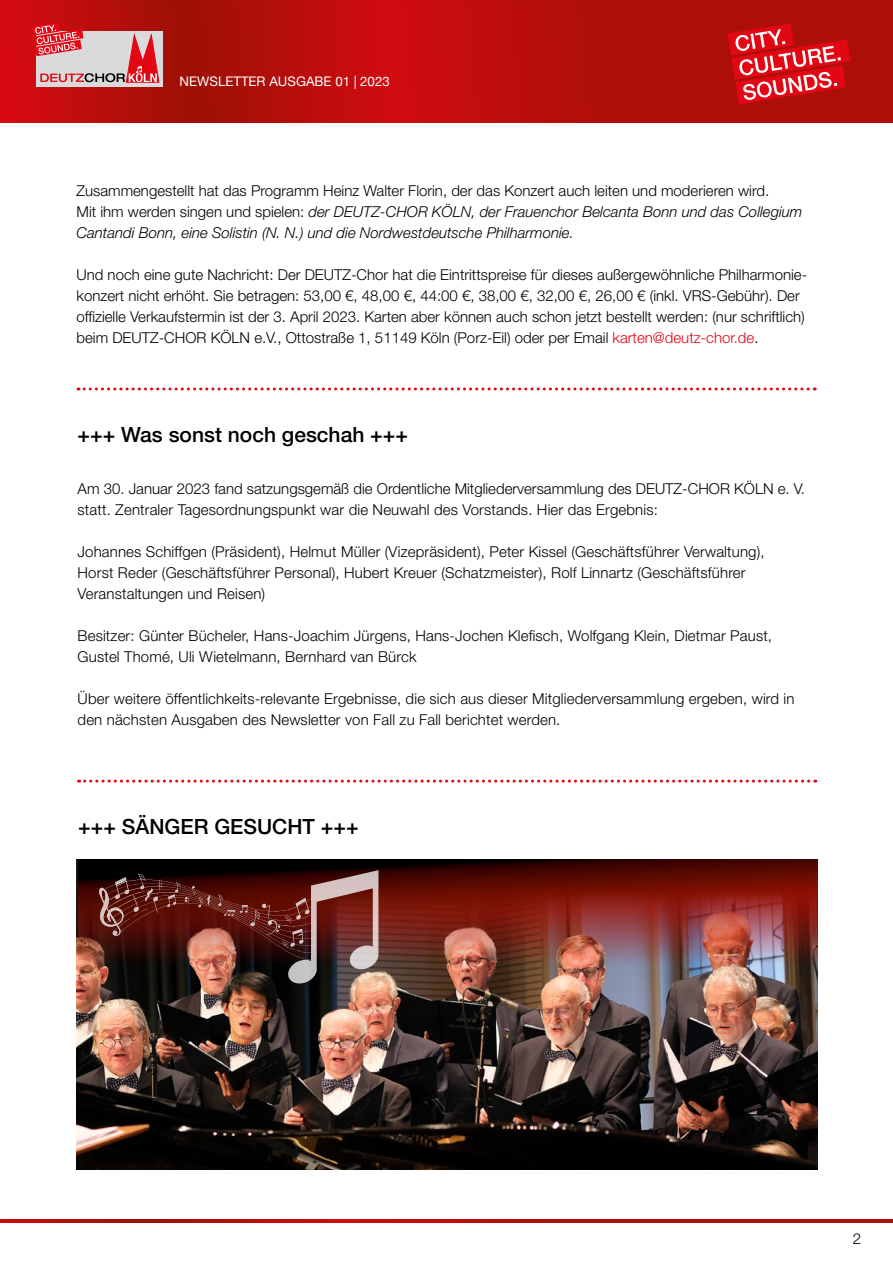
<style>
.page{position:relative;width:893px;height:1263px;background:#fff}
.page>*{position:absolute;margin:0;border:0;box-sizing:border-box;transform-origin:0 0}
.Einf__Abs{font:500 21px "Helvetica Neue LT Std";color:#000}
.Einf__Abs-2{font:300 15px/21px "Helvetica Neue LT Std";letter-spacing:.01em;color:#000}
.Einf__Abs-3{font:italic 300 15px/21px "Helvetica Neue LT Std";color:#000}
.t1{font:13.2px "Helvetica Neue";color:#fff}
.s1{font-style:normal}
.s2{color:#e30613}
</style>
<div class="page">
<svg style="left:0;top:0;width:893px;height:122px;background:#b60d0b"></svg>
<svg style="left:728px;top:23px;width:122px;height:81px;background:#d32d32"></svg>
<svg style="left:0;top:1219px;width:893px;height:3px;background:#b30e0a"></svg>
<div style="left:37px;top:31px;width:126px;height:56px;background:#dadada"></div>
<svg style="left:32px;top:22px;width:127px;height:61px"></svg>
<svg style="left:78px;top:387px;width:737px;height:3px"></svg>
<svg style="left:79px;top:780px;width:737px;height:3px"></svg>
<img style="left:78px;top:860px;width:739px;height:310px">
<img style="left:99px;top:870px;width:280px;height:129px">
<p class="t1" style="left:180px;top:72px;width:211px">NEWSLETTER AUSGABE 01 | 2023</p>
<p class="Einf__Abs-3" style="left:77px;top:180px;width:727px"><span class="s1">Zusammengestellt hat das Programm Heinz Walter Florin, der das Konzert auch leiten und moderieren wird.<br>Mit ihm werden singen und spielen:</span> der DEUTZ-CHOR KÖLN, der Frauenchor Belcanta Bonn und das Collegium<br>Cantandi Bonn, eine Solistin (N. N.) und die Nordwestdeutsche Philharmonie.</p>
<p class="Einf__Abs-2" style="left:77px;top:264px;width:732px">Und noch eine gute Nachricht: Der DEUTZ-Chor hat die Eintrittspreise für dieses außergewöhnliche Philharmonie&shy;konzert nicht erhöht. Sie betragen: 53,00 €, 48,00 €, 44:00 €, 38,00 €, 32,00 €, 26,00 € (inkl. VRS-Gebühr). Der offizielle Verkaufstermin ist der 3. April 2023. Karten aber können auch schon jetzt bestellt werden: (nur schriftlich) beim DEUTZ-CHOR KÖLN e.V., Ottostraße 1, 51149 Köln (Porz-Eil) oder per Email <span class="s2">karten@deutz-chor.de</span>.</p>
<p class="Einf__Abs" style="left:78px;top:422px;width:332px">+++ Was sonst noch geschah +++</p>
<p class="Einf__Abs-2" style="left:78px;top:477px;width:729px">Am 30. Januar 2023 fand satzungsgemäß die Ordentliche Mitgliederversammlung des DEUTZ-CHOR KÖLN e. V. statt. Zentraler Tagesordnungspunkt war die Neuwahl des Vorstands. Hier das Ergebnis:</p>
<p class="Einf__Abs-2" style="left:78px;top:540px;width:688px">Johannes Schiffgen (Präsident), Helmut Müller (Vizepräsident), Peter Kissel (Geschäftsführer Verwaltung),<br>Horst Reder (Geschäftsführer Personal), Hubert Kreuer (Schatzmeister), Rolf Linnartz (Geschäftsführer<br>Veranstaltungen und Reisen)</p>
<p class="Einf__Abs-2" style="left:78px;top:624px;width:696px">Besitzer: Günter Bücheler, Hans-Joachim Jürgens, Hans-Jochen Klefisch, Wolfgang Klein, Dietmar Paust,<br>Gustel Thomé, Uli Wietelmann, Bernhard van Bürck</p>
<p class="Einf__Abs-2" style="left:78px;top:687px;width:718px">Über weitere öffentlichkeits-relevante Ergebnisse, die sich aus dieser Mitgliederversammlung ergeben, wird in den nächsten Ausgaben des Newsletter von Fall zu Fall berichtet werden.</p>
<p class="Einf__Abs" style="left:78px;top:814px;width:282px">+++ SÄNGER GESUCHT +++</p>
<p class="Einf__Abs-2" style="left:853px;top:1227px;width:10px">2</p>
</div>
